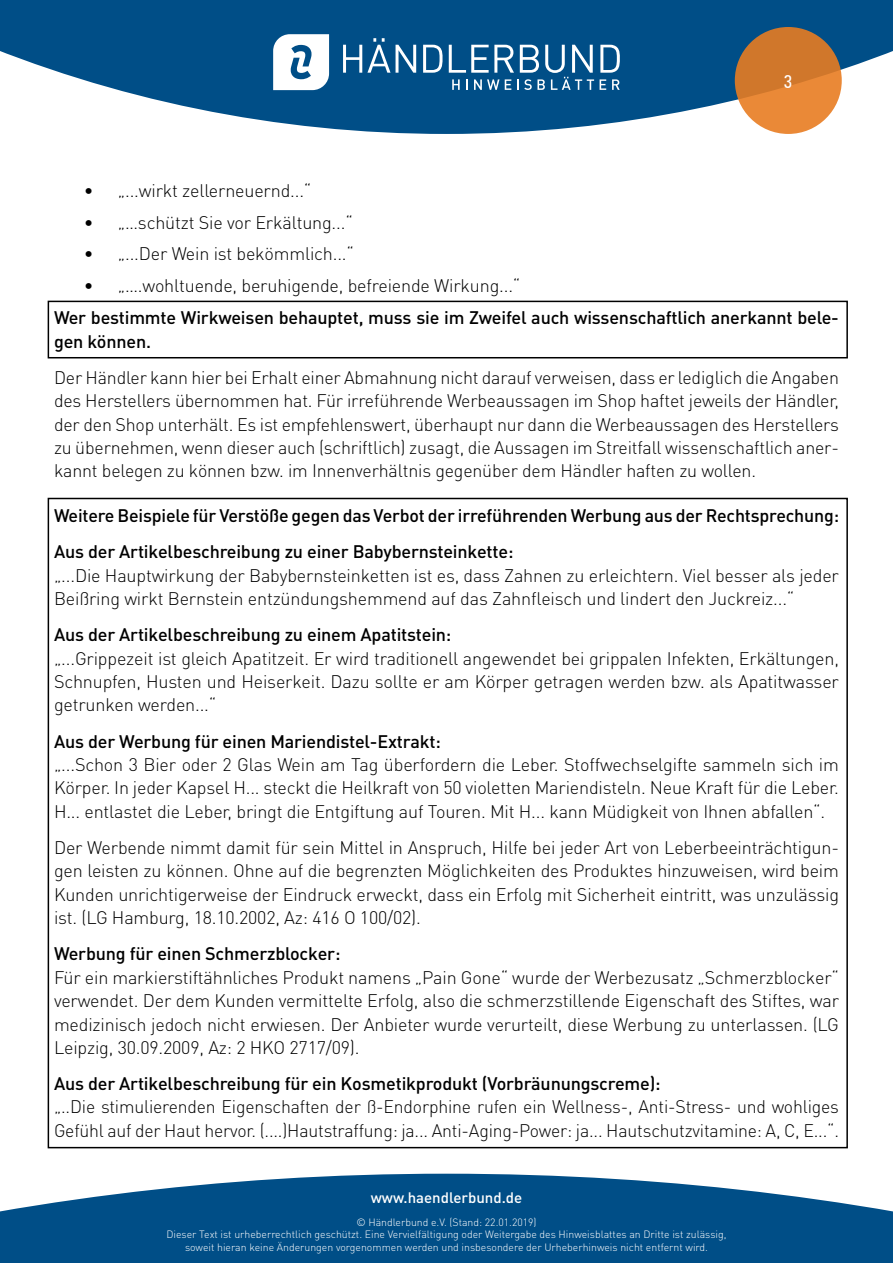
<style>
.page{position:relative;width:893px;height:1263px;background:#fff}
.page>*{position:absolute;margin:0;border:0;box-sizing:border-box;transform-origin:0 0}
.t1{font:300 18px/23.4px "DIN Pro";letter-spacing:-.01em;color:#000;text-align:justify}
.t2{font:500 18px/23.4px "DIN Pro";letter-spacing:-.01em;color:#000}
.t3{font:condensed 18px "Zurich BT";color:#fff}
.t4{font:500 15px "DIN Pro";color:#fff}
.t5{font:300 10.5px/12.6px "DIN Pro";color:#fff;text-align:center}
</style>
<div class="page">
<svg style="left:0;top:0;width:893px;height:134px;fill:#004e87"></svg>
<svg style="left:735px;top:27px;width:107px;height:107px;background:#da7f31"></svg>
<svg style="left:343px;top:38px;width:47px;height:35px"></svg>
<svg style="left:396px;top:45px;width:20px;height:28px"></svg>
<svg style="left:423px;top:45px;width:20px;height:28px"></svg>
<svg style="left:600px;top:45px;width:20px;height:28px"></svg>
<svg style="left:449px;top:45px;width:145px;height:45px"></svg>
<svg style="left:600px;top:79px;width:6px;height:11px"></svg>
<svg style="left:612px;top:79px;width:8px;height:11px"></svg>
<svg style="left:273px;top:34px;width:56px;height:56px"></svg>
<svg style="left:0;top:1174px;width:893px;height:89px;background:#226697"></svg>
<div style="left:48px;top:301px;width:800px;height:57px;border:2px solid #000"></div>
<p class="t3" style="left:784px;top:71px;width:10px">3</p>
<p class="t1" style="left:84px;top:178px;width:229px">• „...wirkt zellerneuernd...“</p>
<p class="t1" style="left:84px;top:210px;width:271px">• „…schützt Sie vor Erkältung...“</p>
<p class="t1" style="left:84px;top:241px;width:272px">• „...Der Wein ist bekömmlich...“</p>
<p class="t1" style="left:84px;top:273px;width:438px">• „….wohltuende, beruhigende, befreiende Wirkung...“</p>
<p class="t2" style="left:54px;top:305px;width:786px">Wer bestimmte Wirkweisen behauptet, muss sie im Zweifel auch wissenschaftlich anerkannt bele&shy;gen können.</p>
<p class="t1" style="left:54px;top:365px;width:786px">Der Händler kann hier bei Erhalt einer Abmahnung nicht darauf verweisen, dass er lediglich die Angaben des Herstellers übernommen hat. Für irreführende Werbeaussagen im Shop haftet jeweils der Händler, der den Shop unterhält. Es ist empfehlenswert, überhaupt nur dann die Werbeaussagen des Herstellers zu übernehmen, wenn dieser auch (schriftlich) zusagt, die Aussagen im Streitfall wissenschaftlich aner&shy;kannt belegen zu können bzw. im Innenverhältnis gegenüber dem Händler haften zu wollen.</p>
<p class="t2" style="left:54px;top:497px;width:786px;line-height:36.2px">Weitere Beispiele für Verstöße gegen das Verbot der irreführenden Werbung aus der Rechtsprechung:<br>Aus der Artikelbeschreibung zu einer Babybernsteinkette:</p>
<p class="t1" style="left:54px;top:563px;width:786px">„...Die Hauptwirkung der Babybernsteinketten ist es, dass Zahnen zu erleichtern. Viel besser als jeder<br>Beißring wirkt Bernstein entzündungshemmend auf das Zahnfleisch und lindert den Juckreiz...“</p>
<p class="t2" style="left:54px;top:622px;width:399px">Aus der Artikelbeschreibung zu einem Apatitstein:</p>
<p class="t1" style="left:54px;top:646px;width:786px">„...Grippezeit ist gleich Apatitzeit. Er wird traditionell angewendet bei grippalen Infekten, Erkältungen, Schnupfen, Husten und Heiserkeit. Dazu sollte er am Körper getragen werden bzw. als Apatitwasser getrunken werden...“</p>
<p class="t2" style="left:54px;top:729px;width:388px">Aus der Werbung für einen Mariendistel-Extrakt:</p>
<p class="t1" style="left:54px;top:752px;width:786px">„...Schon 3 Bier oder 2 Glas Wein am Tag überfordern die Leber. Stoffwechselgifte sammeln sich im Körper. In jeder Kapsel H... steckt die Heilkraft von 50 violetten Mariendisteln. Neue Kraft für die Leber.<br>H... entlastet die Leber, bringt die Entgiftung auf Touren. Mit H... kann Müdigkeit von Ihnen abfallen“.</p>
<p class="t1" style="left:54px;top:835px;width:787px">Der Werbende nimmt damit für sein Mittel in Anspruch, Hilfe bei jeder Art von Leberbeeinträchtigun&shy;gen leisten zu können. Ohne auf die begrenzten Möglichkeiten des Produktes hinzuweisen, wird beim Kunden unrichtigerweise der Eindruck erweckt, dass ein Erfolg mit Sicherheit eintritt, was unzulässig ist. (LG Hamburg, 18.10.2002, Az: 416 O 100/02).</p>
<p class="t2" style="left:54px;top:941px;width:288px">Werbung für einen Schmerzblocker:</p>
<p class="t1" style="left:54px;top:965px;width:786px">Für ein markierstiftähnliches Produkt namens „Pain Gone“ wurde der Werbezusatz „Schmerzblocker“ verwendet. Der dem Kunden vermittelte Erfolg, also die schmerzstillende Eigenschaft des Stiftes, war medizinisch jedoch nicht erwiesen. Der Anbieter wurde verurteilt, diese Werbung zu unterlassen. (LG Leipzig, 30.09.2009, Az: 2 HKO 2717/09).</p>
<p class="t2" style="left:54px;top:1071px;width:608px">Aus der Artikelbeschreibung für ein Kosmetikprodukt (Vorbräunungscreme):</p>
<p class="t1" style="left:54px;top:1094px;width:786px">„..Die stimulierenden Eigenschaften der ß-Endorphine rufen ein Wellness-, Anti-Stress- und wohliges<br>Gefühl auf der Haut hervor. (....)Hautstraffung: ja... Anti-Aging-Power: ja... Hautschutzvitamine: A, C, E...“.</p>
<p class="t4" style="left:371px;top:1187px;width:153px">www.haendlerbund.de</p>
<p class="t5" style="left:166px;top:1215px;width:562px">© Händlerbund e.V. (Stand: 22.01.2019)<br>Dieser Text ist urheberrechtlich geschützt. Eine Vervielfältigung oder Weitergabe des Hinweisblattes an Dritte ist zulässig, soweit hieran keine Änderungen vorgenommen werden und insbesondere der Urheberhinweis nicht entfernt wird.</p>
</div>
